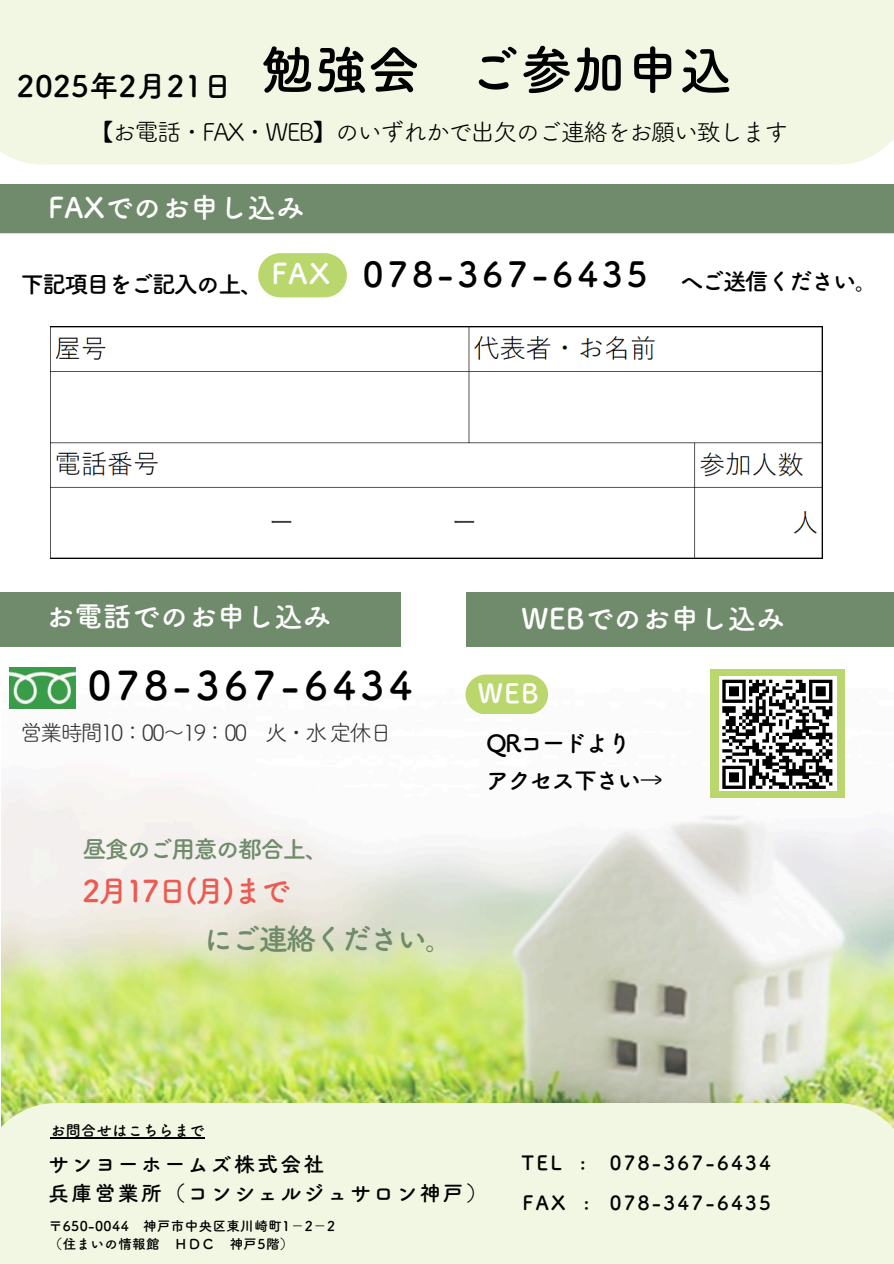
<style>
.page{position:relative;width:894px;height:1264px;background:#fff}
.page>*{position:absolute;margin:0;border:0;box-sizing:border-box;transform-origin:0 0}
.t1{font:52.5px "Canva Tsuku A Rd Gothic Std B";letter-spacing:.01em;color:#000}
.t2{font:39.3px "Canva Tsuku A Rd Gothic Std B";letter-spacing:.115em;color:#000}
.t3{font:34.5px "Canva Tsuku A Rd Gothic Std B";letter-spacing:.115em;color:#000}
.t4{font:29.85px "Canva Tsuku A Rd Gothic Std B";letter-spacing:-.075em;color:#eb5b52}
.t5{font:29.85px "Canva Tsuku A Rd Gothic Std B";letter-spacing:-.075em;color:#708b6b}
.t6{font:29.55px "Canva Tsuku A Rd Gothic Std B";letter-spacing:.01em;color:#000}
.t7{font:28.2px "Canva Tsuku A Rd Gothic Std B";letter-spacing:.01em;color:#fff}
.t8{font:26.4px "Canva Tsuku A Rd Gothic Std B";color:#fff}
.t9{font:24.3px "Canva Tsuku A Rd Gothic Std R";letter-spacing:-.075em;color:#000}
.t10{font:24px "Canva Tsuku A Rd Gothic Std B";letter-spacing:-.075em;color:#708b6b}
.t11{font:23.7px/36.8px "Canva Tsuku A Rd Gothic Std B";letter-spacing:-.075em;color:#000}
.t12{font:22.35px "Canva Tsuku A Rd Gothic Std R";letter-spacing:-.105em;color:#333}
.t13{font:21px "Canva Tsuku A Rd Gothic Std B";letter-spacing:.105em;color:#000}
.t14{font:19.5px "Canva Tsuku A Rd Gothic Std B";letter-spacing:.115em;color:#000}
.t15{font:15px "Canva Tsuku A Rd Gothic Std B";letter-spacing:.03em;color:#000}
.t16{font:13.5px "Canva Tsuku A Rd Gothic Std B";letter-spacing:.03em;color:#000}
</style>
<div class="page">
<img style="left:2px;top:688px;width:891px;height:414px">
<div style="left:0;top:1102px;width:893px;height:161px;background:#f1f7e2"></div>
<div style="left:0;top:0;width:893px;height:165px;background:#f1f7e2"></div>
<div style="left:0;top:184px;width:893px;height:49px;background:#708b6b"></div>
<div style="left:258px;top:253px;width:89px;height:44px;background:#bad76d;border-radius:22px"></div>
<img style="left:9px;top:667px;width:66px;height:41px">
<div style="left:0;top:592px;width:893px;height:54px;background:#708b6b"></div>
<div style="left:401px;top:587px;width:64px;height:73px;background:#fff"></div>
<div style="left:710px;top:669px;width:134px;height:129px;background:#bad76d"></div>
<svg style="left:465px;top:674px;width:83px;height:40px;background:#c2db7e"></svg>
<img style="left:50px;top:326px;width:772px;height:232px">
<img style="left:719px;top:676px;width:117px;height:114px">
<hr style="left:50px;top:1137px;width:155px;height:1px;background:#000">
<p class="t6" style="left:17px;top:71px;width:204px">2025年2月 21日</p>
<p class="t1" style="left:261px;top:43px;width:472px">勉強会 ご参加申込</p>
<h2 class="t9" style="left:89px;top:119px;width:700px">【お電話・FAX・WEB】のいずれかで出欠のご連絡をお願い致します</h2>
<p class="t7" style="left:48px;top:193px;width:257px">FAXでのお申し込み</p>
<h1 class="t11" style="left:20px;top:265px;width:245px">下記項目をご記入の上、</h1>
<h4 class="t7" style="left:271px;top:259px;width:60px">FAX</h4>
<p class="t3" style="left:363px;top:257px;width:286px">078-367-6435</p>
<p class="t11" style="left:679px;top:262px;width:200px">へご送信ください。</p>
<p class="t7" style="left:46px;top:602px;width:287px">お電話でのお申し込み</p>
<p class="t7" style="left:521px;top:604px;width:264px">WEBでのお申し込み</p>
<h6 class="t2" style="left:88px;top:665px;width:326px">078-367-6434</h6>
<p class="t12" style="left:20px;top:721px;width:362px">営業時間10：00～19：00 火・水定休日</p>
<h5 class="t10" style="left:83px;top:836px;width:248px">昼食のご用意の都合上、</h5>
<p class="t4" style="left:83px;top:876px;width:209px">2月 17日(月)まで</p>
<p class="t5" style="left:203px;top:923px;width:253px">にご連絡ください。</p>
<h4 class="t8" style="left:477px;top:679px;width:63px">WEB</h4>
<p class="t11" style="left:486px;top:725px;width:178px">QRコードより<br>アクセス下さい→</p>
<p class="t15" style="left:50px;top:1123px;width:155px">お問合せはこちらまで</p>
<p class="t13" style="left:48px;top:1153px;width:278px">サンヨーホームズ株式会社</p>
<p class="t13" style="left:48px;top:1182px;width:440px">兵庫営業所（コンシェルジュサロン神戸）</p>
<p class="t16" style="left:49px;top:1219px;width:288px">〒650-0044 神戸市中央区東川崎町1－ 2－ 2</p>
<p class="t16" style="left:49px;top:1237px;width:246px">（住まいの情報館 ＨＤＣ 神戸5階）</p>
<h4 class="t14" style="left:521px;top:1152px;width:66px">TEL :</h4>
<h4 class="t14" style="left:522px;top:1192px;width:69px">FAX :</h4>
<p class="t14" style="left:609px;top:1192px;width:162px">078-347-6435</p>
<h3 class="t14" style="left:609px;top:1152px;width:162px">078-367-6434</h3>
</div>
